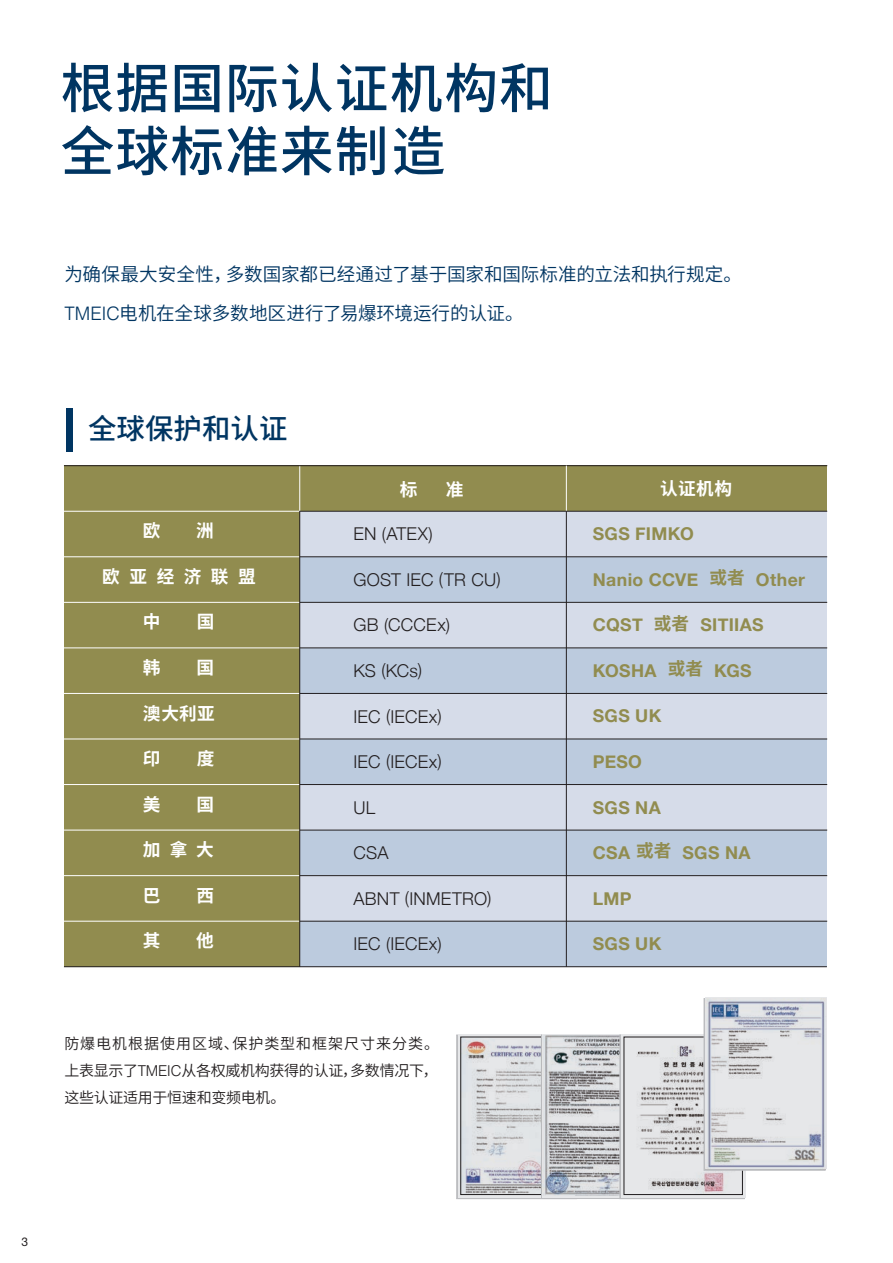
<style>
.page{position:relative;width:893px;height:1263px;background:#fff}
.page>*{position:absolute;margin:0;border:0;box-sizing:border-box;transform-origin:0 0}
.t1{font:500 54px/63px "Noto Sans CJ Ksc";letter-spacing:.015em;color:#003562}
.t2{font:500 28.5px "Noto Sans CJ Ksc";color:#003562}
.t3{font:600 18.6px/39px "Noto Sans CJ Ksc";letter-spacing:-.005em;color:#003562}
.t4{font:300 17.7px "Helvetica Neue";letter-spacing:.01em;color:#231f20}
.t5{font:700 17.7px "Helvetica Neue";letter-spacing:.02em;color:#918c4f}
.t6{font:700 17.7px "Noto Sans CJ Ksc";letter-spacing:.505em;color:#fff}
.t7{font:600 15px/27px "Noto Sans CJ Ksc";letter-spacing:-.02em;color:#231f20;text-align:justify}
.t8{font:12px "Helvetica Neue";color:#231f20}
.s1{font-family:"Helvetica";font-weight:300}
.s2{font-family:"Noto Sans CJ Ksc"}
</style>
<div class="page">
<div style="left:66px;top:409px;width:7px;height:43px;background:#003562"></div>
<div style="left:300px;top:466px;width:265px;height:45px;background:#918c4f"></div>
<div style="left:565px;top:466px;width:262px;height:45px;background:#918c4f"></div>
<div style="left:300px;top:511px;width:265px;height:46px;background:#d6dce9"></div>
<div style="left:565px;top:511px;width:262px;height:46px;background:#d6dce9"></div>
<div style="left:300px;top:557px;width:265px;height:45px;background:#bccbde"></div>
<div style="left:565px;top:557px;width:262px;height:45px;background:#bccbde"></div>
<div style="left:300px;top:602px;width:265px;height:46px;background:#d6dce9"></div>
<div style="left:565px;top:602px;width:262px;height:46px;background:#d6dce9"></div>
<div style="left:300px;top:648px;width:265px;height:45px;background:#bccbde"></div>
<div style="left:565px;top:648px;width:262px;height:45px;background:#bccbde"></div>
<div style="left:300px;top:693px;width:265px;height:46px;background:#d6dce9"></div>
<div style="left:565px;top:693px;width:262px;height:46px;background:#d6dce9"></div>
<div style="left:300px;top:739px;width:265px;height:45px;background:#bccbde"></div>
<div style="left:565px;top:739px;width:262px;height:45px;background:#bccbde"></div>
<div style="left:300px;top:784px;width:265px;height:46px;background:#d6dce9"></div>
<div style="left:565px;top:784px;width:262px;height:46px;background:#d6dce9"></div>
<div style="left:300px;top:830px;width:265px;height:46px;background:#bccbde"></div>
<div style="left:565px;top:830px;width:262px;height:46px;background:#bccbde"></div>
<div style="left:300px;top:876px;width:265px;height:45px;background:#d6dce9"></div>
<div style="left:565px;top:876px;width:262px;height:45px;background:#d6dce9"></div>
<div style="left:300px;top:921px;width:265px;height:46px;background:#bccbde"></div>
<div style="left:565px;top:921px;width:262px;height:46px;background:#bccbde"></div>
<div style="left:64px;top:466px;width:235px;height:501px;background:#918c4f"></div>
<hr style="left:64px;top:511px;width:236px;height:1px;background:#fff">
<hr style="left:300px;top:556px;width:527px;height:1px;background:#231f20">
<hr style="left:64px;top:556px;width:236px;height:1px;background:#fff">
<hr style="left:300px;top:602px;width:527px;height:1px;background:#231f20">
<hr style="left:64px;top:602px;width:236px;height:1px;background:#fff">
<hr style="left:299px;top:648px;width:528px;height:1px;background:#231f20">
<hr style="left:64px;top:648px;width:235px;height:1px;background:#fff">
<hr style="left:300px;top:693px;width:527px;height:1px;background:#231f20">
<hr style="left:64px;top:693px;width:236px;height:1px;background:#fff">
<hr style="left:300px;top:739px;width:527px;height:1px;background:#231f20">
<hr style="left:64px;top:739px;width:236px;height:1px;background:#fff">
<hr style="left:300px;top:784px;width:527px;height:1px;background:#231f20">
<hr style="left:64px;top:784px;width:236px;height:1px;background:#fff">
<hr style="left:300px;top:830px;width:527px;height:1px;background:#231f20">
<hr style="left:64px;top:830px;width:236px;height:1px;background:#fff">
<hr style="left:300px;top:875px;width:527px;height:1px;background:#231f20">
<hr style="left:64px;top:875px;width:236px;height:1px;background:#fff">
<hr style="left:300px;top:921px;width:527px;height:1px;background:#231f20">
<hr style="left:64px;top:921px;width:236px;height:1px;background:#fff">
<hr style="left:64px;top:465px;width:763px;height:1px;background:#231f20">
<hr style="left:64px;top:966px;width:763px;height:1px;background:#231f20">
<hr style="left:299px;top:511px;width:1px;height:456px;background:#231f20">
<hr style="left:566px;top:466px;width:1px;height:45px;background:#fff">
<hr style="left:566px;top:511px;width:1px;height:456px;background:#231f20">
<hr style="left:299px;top:511px;width:528px;height:1px;background:#231f20">
<div style="left:456px;top:1034px;width:121px;height:165px;border:1px solid #bcbdc0"></div>
<svg style="left:458px;top:1034px;width:83px;height:163px;background:#babcbe"></svg>
<img style="left:463px;top:1039px;width:77px;height:154px">
<img style="left:541px;top:1035px;width:78px;height:161px">
<div style="left:619px;top:1034px;width:126px;height:165px;border:1px solid #bcbdc0"></div>
<svg style="left:621px;top:1034px;width:124px;height:163px"></svg>
<img style="left:626px;top:1039px;width:115px;height:154px">
<div style="left:624px;top:1037px;width:119px;height:158px;border:1px solid #231f20"></div>
<img style="left:705px;top:998px;width:121px;height:171px">
<p class="t1" style="left:61px;top:58px;width:494px">根据国际认证机构和全球标准来制造</p>
<p class="t3" style="left:64px;top:255px;width:679px">为确保最大安全性，多数国家都已经通过了基于国家和国际标准的立法和执行规定。<br><span class="s1">TMEIC</span>电机在全球多数地区进行了易爆环境运行的认证。</p>
<p class="t2" style="left:88px;top:413px;width:201px">全球保护和认证</p>
<p class="t6" style="left:143px;top:521px;width:19px">欧</p>
<p class="t6" style="left:196px;top:521px;width:19px">洲</p>
<p class="t6" style="left:102px;top:566px;width:155px">欧亚经济联盟</p>
<p class="t6" style="left:143px;top:612px;width:19px">中</p>
<p class="t6" style="left:197px;top:612px;width:19px">国</p>
<p class="t6" style="left:143px;top:657px;width:19px">韩</p>
<p class="t6" style="left:197px;top:657px;width:19px">国</p>
<p class="t6" style="left:143px;top:703px;width:73px">澳大利亚</p>
<p class="t6" style="left:143px;top:749px;width:19px">印</p>
<p class="t6" style="left:197px;top:749px;width:19px">度</p>
<p class="t6" style="left:143px;top:794px;width:19px">美</p>
<p class="t6" style="left:196px;top:794px;width:19px">国</p>
<p class="t6" style="left:143px;top:840px;width:72px">加拿大</p>
<p class="t6" style="left:143px;top:885px;width:19px">巴</p>
<p class="t6" style="left:197px;top:885px;width:19px">西</p>
<p class="t6" style="left:143px;top:931px;width:19px">其</p>
<p class="t6" style="left:196px;top:931px;width:19px">他</p>
<p class="t6" style="left:400px;top:479px;width:19px">标</p>
<p class="t6" style="left:446px;top:479px;width:19px">准</p>
<p class="t6" style="left:660px;top:479px;width:73px">认证机构</p>
<p class="t4" style="left:354px;top:520px;width:81px">EN (ATEX)</p>
<p class="t4" style="left:354px;top:565px;width:149px">GOST IEC (TR CU)</p>
<p class="t4" style="left:354px;top:611px;width:98px">GB (CCCEx)</p>
<p class="t4" style="left:354px;top:656px;width:70px">KS (KCs)</p>
<p class="t4" style="left:354px;top:702px;width:90px">IEC (IECEx)</p>
<p class="t4" style="left:354px;top:747px;width:90px">IEC (IECEx)</p>
<p class="t4" style="left:353px;top:793px;width:23px">UL</p>
<p class="t4" style="left:353px;top:838px;width:37px">CSA</p>
<p class="t4" style="left:353px;top:884px;width:139px">ABNT (INMETRO)</p>
<p class="t4" style="left:353px;top:930px;width:90px">IEC (IECEx)</p>
<p class="t5" style="left:593px;top:520px;width:102px">SGS FIMKO</p>
<p class="t5" style="left:593px;top:566px;width:214px">Nanio CCVE <span class="s2">或者</span> Other</p>
<p class="t5" style="left:593px;top:611px;width:172px">CQST <span class="s2">或者</span> SITIIAS</p>
<p class="t5" style="left:593px;top:657px;width:160px">KOSHA <span class="s2">或者</span> KGS</p>
<p class="t5" style="left:593px;top:702px;width:70px">SGS UK</p>
<p class="t5" style="left:593px;top:748px;width:51px">PESO</p>
<p class="t5" style="left:593px;top:793px;width:70px">SGS NA</p>
<p class="t5" style="left:593px;top:839px;width:159px">CSA <span class="s2">或者</span> SGS NA</p>
<p class="t5" style="left:593px;top:884px;width:40px">LMP</p>
<p class="t5" style="left:593px;top:930px;width:70px">SGS UK</p>
<p class="t7" style="left:64px;top:1030px;width:376px">防爆电机根据使用区域、保护类型和框架尺寸来分类。上表显示了<span class="s1">TMEIC</span>从各权威机构获得的认证，多数情况下，这些认证适用于恒速和变频电机。</p>
<p class="t8" style="left:22px;top:1234px;width:8px">3</p>
</div>
